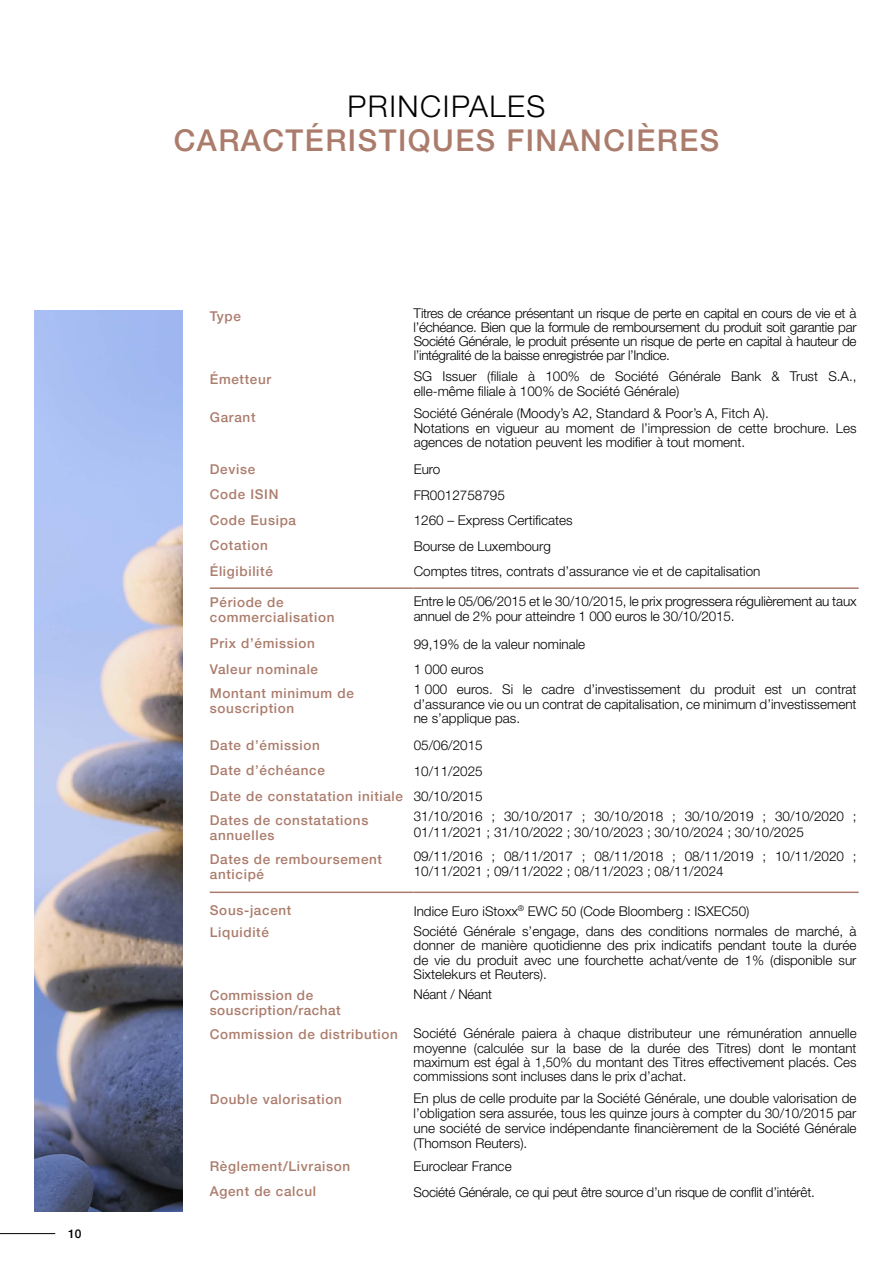
<style>
.page{position:relative;width:893px;height:1263px;background:#fff}
.page>*{position:absolute;margin:0;border:0;box-sizing:border-box;transform-origin:0 0}
.t1{font:500 30px "Helvetica Neue LT";letter-spacing:.05em;color:#ab7c6c}
.t2{font:300 30px "Helvetica Neue";letter-spacing:.05em;color:#000}
.t3{font:300 13.5px/14.4px "Helvetica Neue";color:#000;text-align:justify}
.t4{font:500 13.5px/15px "Helvetica Neue LT";letter-spacing:.05em;color:#ab7c6c}
.t5{font:300 13.5px "Helvetica Neue";letter-spacing:-.02em;color:#000}
.t6{font:500 12px "Helvetica Neue LT";color:#000}
.s1{font-family:"Helvetica Neue";font-weight:300;color:#000}
.s2{font-family:"Helvetica Neue LT";font-weight:500;color:#ab7c6c}
</style>
<div class="page">
<hr style="left:0;top:1233px;width:55px;height:1px;background:#000">
<hr style="left:210px;top:587px;width:204px;height:2px;background:#ab7c6c">
<hr style="left:414px;top:587px;width:445px;height:2px;background:#ab7c6c">
<hr style="left:210px;top:891px;width:204px;height:2px;background:#ab7c6c">
<hr style="left:414px;top:891px;width:445px;height:2px;background:#ab7c6c">
<img style="left:34px;top:310px;width:149px;height:902px">
<p class="t6" style="left:68px;top:1226px;width:15px">10</p>
<h1 class="t2" style="left:348px;top:88px;width:199px">PRINCIPALES</h1>
<h1 class="t1" style="left:174px;top:123px;width:547px">CARACTÉRISTIQUES FINANCIÈRES</h1>
<p class="t4" style="left:210px;top:308px;width:33px">Type</p>
<p class="t3" style="left:414px;top:305px;width:444px">Titres de créance présentant un risque de perte en capital en cours de vie et à l’échéance. Bien que la formule de remboursement du produit soit garantie par Société Générale, le produit présente un risque de perte en capital à hauteur de l’intégralité de la baisse enregistrée par l’Indice.</p>
<p class="t4" style="left:210px;top:372px;width:63px">Émetteur</p>
<p class="t3" style="left:414px;top:368px;width:444px">SG Issuer (filiale à 100% de Société Générale Bank &amp; Trust S.A., elle-même filiale à 100% de Société Générale)</p>
<p class="t4" style="left:210px;top:409px;width:47px">Garant</p>
<p class="t3" style="left:414px;top:406px;width:444px;text-align:left">Société Générale (Moody’s A2, Standard &amp; Poor’s A, Fitch A).<br>Notations en vigueur au moment de l’impression de cette brochure. Les agences de notation peuvent les modifier à tout moment.</p>
<p class="t4" style="left:210px;top:461px;width:47px">Devise</p>
<p class="t3" style="left:414px;top:462px;width:28px">Euro</p>
<p class="t4" style="left:210px;top:487px;width:68px">Code ISIN</p>
<p class="t3" style="left:414px;top:487px;width:93px">FR0012758795</p>
<p class="t4" style="left:210px;top:512px;width:88px">Code Eusipa</p>
<p class="t3" style="left:414px;top:513px;width:161px">1260 – Express Certificates</p>
<p class="t4" style="left:210px;top:538px;width:59px">Cotation</p>
<p class="t3" style="left:414px;top:538px;width:139px">Bourse de Luxembourg</p>
<p class="t4" style="left:210px;top:563px;width:65px">Éligibilité</p>
<p class="t3" style="left:414px;top:564px;width:348px">Comptes titres, contrats d’assurance vie et de capitalisation</p>
<p class="t4" style="left:210px;top:595px;width:126px">Période de commercialisation</p>
<p class="t3" style="left:414px;top:594px;width:444px;line-height:15px">Entre le 05/06/2015 et le 30/10/2015, le prix progressera régulièrement au taux annuel de 2% pour atteindre 1 000 euros le 30/10/2015.</p>
<p class="t4" style="left:210px;top:636px;width:106px">Prix d’émission</p>
<p class="t3" style="left:414px;top:636px;width:173px">99,19% de la valeur nominale</p>
<p class="t4" style="left:210px;top:661px;width:110px">Valeur nominale</p>
<p class="t3" style="left:414px;top:662px;width:71px">1 000 euros</p>
<p class="t4" style="left:210px;top:685px;width:145px">Montant minimum de souscription</p>
<p class="t3" style="left:414px;top:682px;width:444px">1 000 euros. Si le cadre d’investissement du produit est un contrat d’assurance vie ou un contrat de capitalisation, ce minimum d’investissement ne s’applique pas.</p>
<p class="t4" style="left:210px;top:737px;width:111px">Date d’émission</p>
<p class="t3" style="left:414px;top:738px;width:71px">05/06/2015</p>
<p class="t4" style="left:210px;top:763px;width:116px">Date d’échéance</p>
<p class="t3" style="left:414px;top:763px;width:71px">10/11/2025</p>
<p class="t4" style="left:210px;top:784px;width:274px;line-height:24px">Date de constatation initiale <span class="s1">30/10/2015<br></span>Dates de constatations</p>
<p class="t4" style="left:210px;top:827px;width:66px">annuelles</p>
<p class="t3" style="left:414px;top:809px;width:444px;line-height:15.3px">31/10/2016 ; 30/10/2017 ; 30/10/2018 ; 30/10/2019 ; 30/10/2020 ;<br>01/11/2021 ; 31/10/2022 ; 30/10/2023 ; 30/10/2024 ; 30/10/2025</p>
<p class="t4" style="left:210px;top:851px;width:174px">Dates de remboursement anticipé</p>
<p class="t3" style="left:414px;top:848px;width:444px;line-height:15px">09/11/2016 ; 08/11/2017 ; 08/11/2018 ; 08/11/2019 ; 10/11/2020 ;<br>10/11/2021 ; 09/11/2022 ; 08/11/2023 ; 08/11/2024</p>
<p class="t4" style="left:210px;top:903px;width:83px">Sous-jacent</p>
<p class="t3" style="left:414px;top:903px;width:337px">Indice Euro iStoxx<sup>®</sup> EWC 50 (Code Bloomberg : ISXEC50)</p>
<p class="t4" style="left:210px;top:925px;width:61px">Liquidité</p>
<p class="t3" style="left:414px;top:924px;width:444px">Société Générale s’engage, dans des conditions normales de marché, à donner de manière quotidienne des prix indicatifs pendant toute la durée de vie du produit avec une fourchette achat/vente de 1% (disponible sur Sixtelekurs et Reuters).</p>
<p class="t4" style="left:210px;top:988px;width:133px">Commission de souscription/rachat</p>
<p class="t3" style="left:414px;top:987px;width:80px">Néant / Néant</p>
<p class="t3" style="left:413px;top:1026px;width:445px;text-indent:-204px"><span class="s2">Commission de distribution</span> Société Générale paiera à chaque distributeur une rémunération annuelle moyenne (calculée sur la base de la durée des Titres) dont le montant maximum est égal à 1,50% du montant des Titres effectivement placés. Ces commissions sont incluses dans le prix d’achat.</p>
<p class="t4" style="left:210px;top:1092px;width:134px">Double valorisation</p>
<p class="t3" style="left:414px;top:1091px;width:444px;line-height:15px">En plus de celle produite par la Société Générale, une double valorisation de l’obligation sera assurée, tous les quinze jours à compter du 30/10/2015 par une société de service indépendante financièrement de la Société Générale (Thomson Reuters).</p>
<p class="t4" style="left:210px;top:1158px;width:142px">Règlement/Livraison</p>
<p class="t3" style="left:414px;top:1159px;width:100px">Euroclear France</p>
<p class="t4" style="left:210px;top:1184px;width:108px">Agent de calcul</p>
<p class="t5" style="left:414px;top:1183px;width:403px">Société Générale, ce qui peut être source d’un risque de conflit d’intérêt.</p>
</div>
